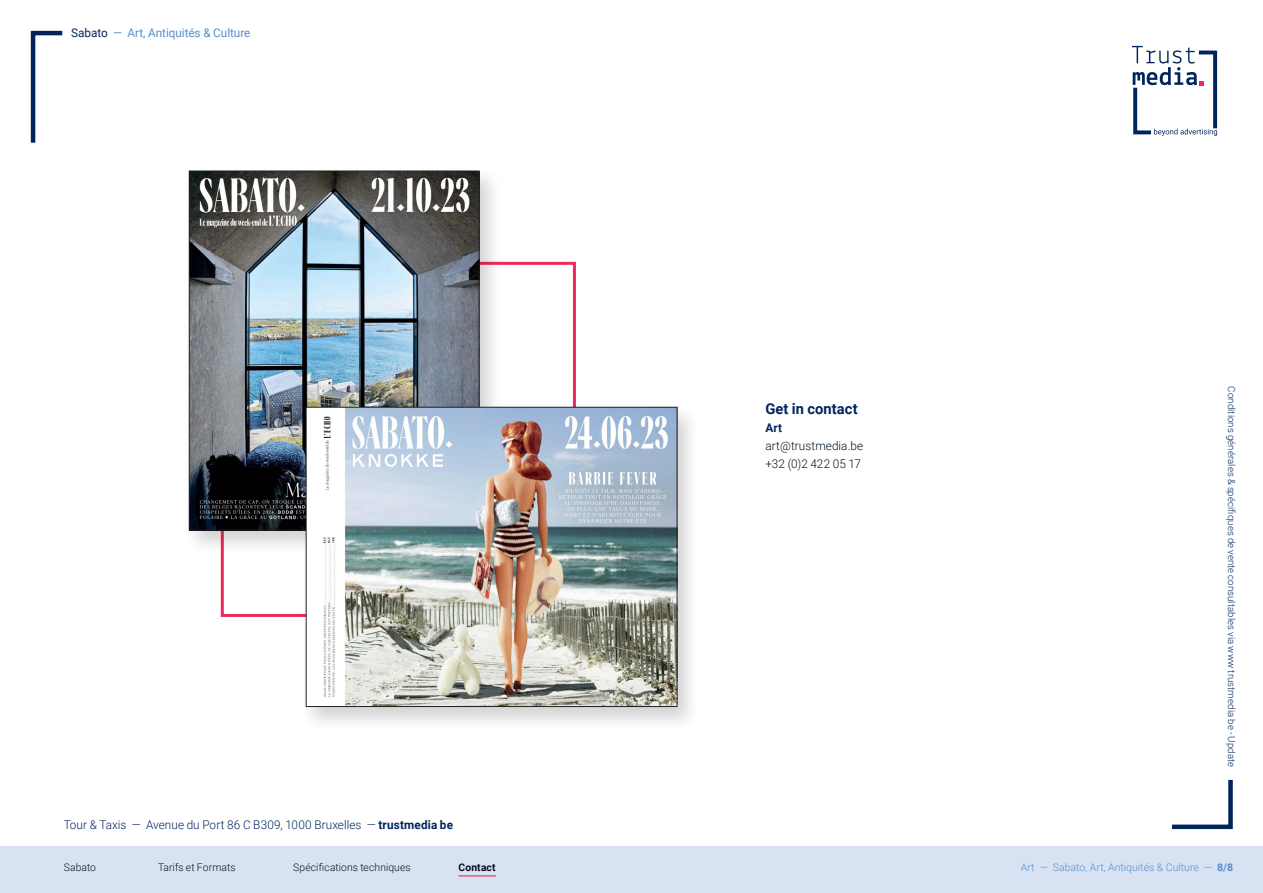
<style>
.page{position:relative;width:1263px;height:893px;background:#fff}
.page>*{position:absolute;margin:0;border:0;box-sizing:border-box;transform-origin:0 0}
.Body_Titel{font:700 15px "Roboto";letter-spacing:.005em;color:#00255d}
.Body{font:300 12px "Roboto";letter-spacing:.005em;color:#00255d}
.Body-2{font:300 12px "Roboto";letter-spacing:.005em;color:#001322}
.Titel{font:12px "Roboto";letter-spacing:-.005em;color:#578fcb}
.Body-3{font:700 12px "Roboto";color:#00255d}
.Footer_nav{font:300 10.5px "Roboto";letter-spacing:.01em;color:#001322}
.t1{font:300 10.5px "Roboto";color:#578fcb}
.Footer_nav_bold{font:700 10.5px "Roboto";letter-spacing:.02em;color:#001322}
.Footer_nav-2{font:300 9.75px "Roboto";letter-spacing:.015em;color:#00255d}
.s1{color:#00255d}
.s2{font-weight:700}
</style>
<div class="page">
<svg style="left:1132px;top:46px;width:86px;height:90px"></svg>
<svg style="left:1172px;top:779px;width:61px;height:51px"></svg>
<svg style="left:30px;top:30px;width:33px;height:113px"></svg>
<div style="left:0;top:846px;width:1263px;height:47px;background:#d8e2f2"></div>
<hr style="left:458px;top:875px;width:38px;height:1px;background:#ee285a">
<div style="left:183px;top:167px;width:319px;height:388px;background:#231f20;opacity:.2"></div>
<img style="left:191px;top:173px;width:286px;height:355px">
<div style="left:300px;top:403px;width:400px;height:329px;background:#231f20;opacity:.2"></div>
<img style="left:308px;top:409px;width:367px;height:296px">
<div style="left:306px;top:407px;width:371px;height:300px;border:1px solid #231f20"></div>
<p class="Titel" style="left:71px;top:24px;width:181px"><span class="s1">Sabato</span> — Art, Antiquités &amp; Culture</p>
<p class="Body_Titel" style="left:765px;top:398px;width:94px">Get in contact</p>
<p class="Body-3" style="left:765px;top:419px;width:18px">Art</p>
<p class="Body-2" style="left:765px;top:437px;width:99px">art@trustmedia.be</p>
<p class="Body-2" style="left:765px;top:455px;width:97px">+32 (0)2 422 05 17</p>
<p class="Footer_nav-2" style="left:1238px;top:386px;width:382px;rotate:90deg">Conditions générales &amp; spécifiques de vente consultables via www trustmedia be - Update</p>
<p class="Body" style="left:64px;top:816px;width:391px">Tour &amp; Taxis — Avenue du Port 86 C B309, 1000 Bruxelles — <span class="s2">trustmedia be</span></p>
<p class="Footer_nav" style="left:64px;top:860px;width:34px">Sabato</p>
<p class="Footer_nav" style="left:158px;top:860px;width:79px">Tarifs et Formats</p>
<p class="Footer_nav" style="left:293px;top:860px;width:119px">Spécifications techniques</p>
<p class="Footer_nav_bold" style="left:458px;top:860px;width:39px">Contact</p>
<p class="t1" style="left:1021px;top:860px;width:214px">Art — Sabato, Art, Antiquités &amp; Culture — <span class="s2">8/8</span></p>
</div>
